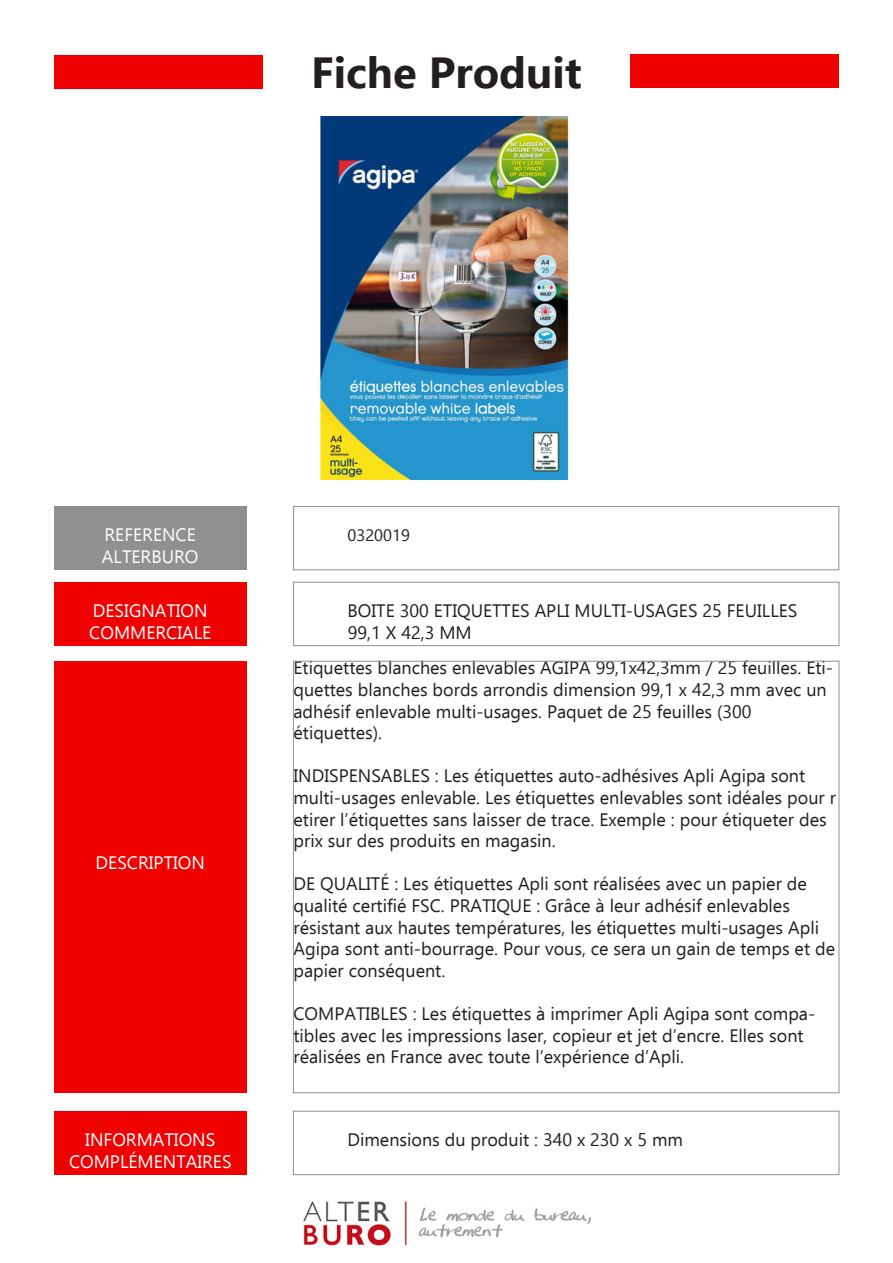
<style>
.page{position:relative;width:893px;height:1263px;background:#fff}
.page>*{position:absolute;margin:0;border:0;box-sizing:border-box;transform-origin:0 0}
.t1{font:700 43.5px "Ebrima";color:#231f20}
.t2{font:18px/21.6px "Ebrima";color:#231f20}
.t3{font:18px "Ebrima";color:#fff}
.t4{font:16.5px "Ebrima";color:#231f20}
</style>
<div class="page">
<img style="left:303px;top:1201px;width:287px;height:45px">
<div style="left:54px;top:506px;width:192px;height:64px;background:#8f9092"></div>
<div style="left:54px;top:582px;width:193px;height:64px;background:#f00000"></div>
<div style="left:54px;top:1111px;width:193px;height:64px;background:#f00000"></div>
<div style="left:54px;top:661px;width:193px;height:432px;background:#f00000"></div>
<div style="left:293px;top:506px;width:546px;height:64px;border:1px solid #8f9092"></div>
<div style="left:293px;top:582px;width:546px;height:64px;border:1px solid #8f9092"></div>
<div style="left:293px;top:1111px;width:546px;height:64px;border:1px solid #8f9092"></div>
<div style="left:55px;top:55px;width:208px;height:34px;background:#f00000"></div>
<div style="left:631px;top:54px;width:208px;height:34px;background:#f00000"></div>
<img style="left:320px;top:116px;width:249px;height:364px">
<p class="t1" style="left:311px;top:39px;width:272px">Fiche Produit</p>
<p class="t3" style="left:104px;top:521px;width:93px">REFERENCE</p>
<p class="t3" style="left:102px;top:543px;width:98px">ALTERBURO</p>
<p class="t4" style="left:348px;top:523px;width:64px">0320019</p>
<p class="t3" style="left:93px;top:597px;width:116px">DESIGNATION</p>
<p class="t3" style="left:89px;top:619px;width:124px">COMMERCIALE</p>
<p class="t2" style="left:348px;top:599px;width:451px">BOITE 300 ETIQUETTES APLI MULTI-USAGES 25 FEUILLES</p>
<p class="t2" style="left:348px;top:621px;width:125px">99,1 X 42,3 MM</p>
<p class="t3" style="left:96px;top:849px;width:111px">DESCRIPTION</p>
<p class="t2" style="left:293px;top:657px;width:541px">Etiquettes blanches enlevables AGIPA 99,1x42,3mm / 25 feuilles. Eti&shy;quettes blanches bords arrondis dimension 99,1 x 42,3 mm avec un adhésif enlevable multi-usages. Paquet de 25 feuilles (300</p>
<p class="t2" style="left:293px;top:721px;width:90px">étiquettes).</p>
<p class="t2" style="left:293px;top:765px;width:544px">INDISPENSABLES : Les étiquettes auto-adhésives Apli Agipa sont multi-usages enlevable. Les étiquettes enlevables sont idéales pour r etirer l’étiquettes sans laisser de trace. Exemple : pour étiqueter des prix sur des produits en magasin.</p>
<p class="t2" style="left:293px;top:873px;width:515px">DE QUALITÉ : Les étiquettes Apli sont réalisées avec un papier de qualité certifié FSC. PRATIQUE : Grâce à leur adhésif enlevables</p>
<p class="t2" style="left:293px;top:916px;width:543px">résistant aux hautes températures, les étiquettes multi-usages Apli<br>Agipa sont anti-bourrage. Pour vous, ce sera un gain de temps et de papier conséquent.</p>
<p class="t2" style="left:293px;top:1002px;width:523px">COMPATIBLES : Les étiquettes à imprimer Apli Agipa sont compa&shy;tibles avec les impressions laser, copieur et jet d’encre. Elles sont réalisées en France avec toute l’expérience d’Apli.</p>
<p class="t3" style="left:85px;top:1126px;width:131px">INFORMATIONS</p>
<p class="t3" style="left:69px;top:1148px;width:164px">COMPLÉMENTAIRES</p>
<p class="t2" style="left:347px;top:1128px;width:337px">Dimensions du produit : 340 x 230 x 5 mm</p>
</div>
